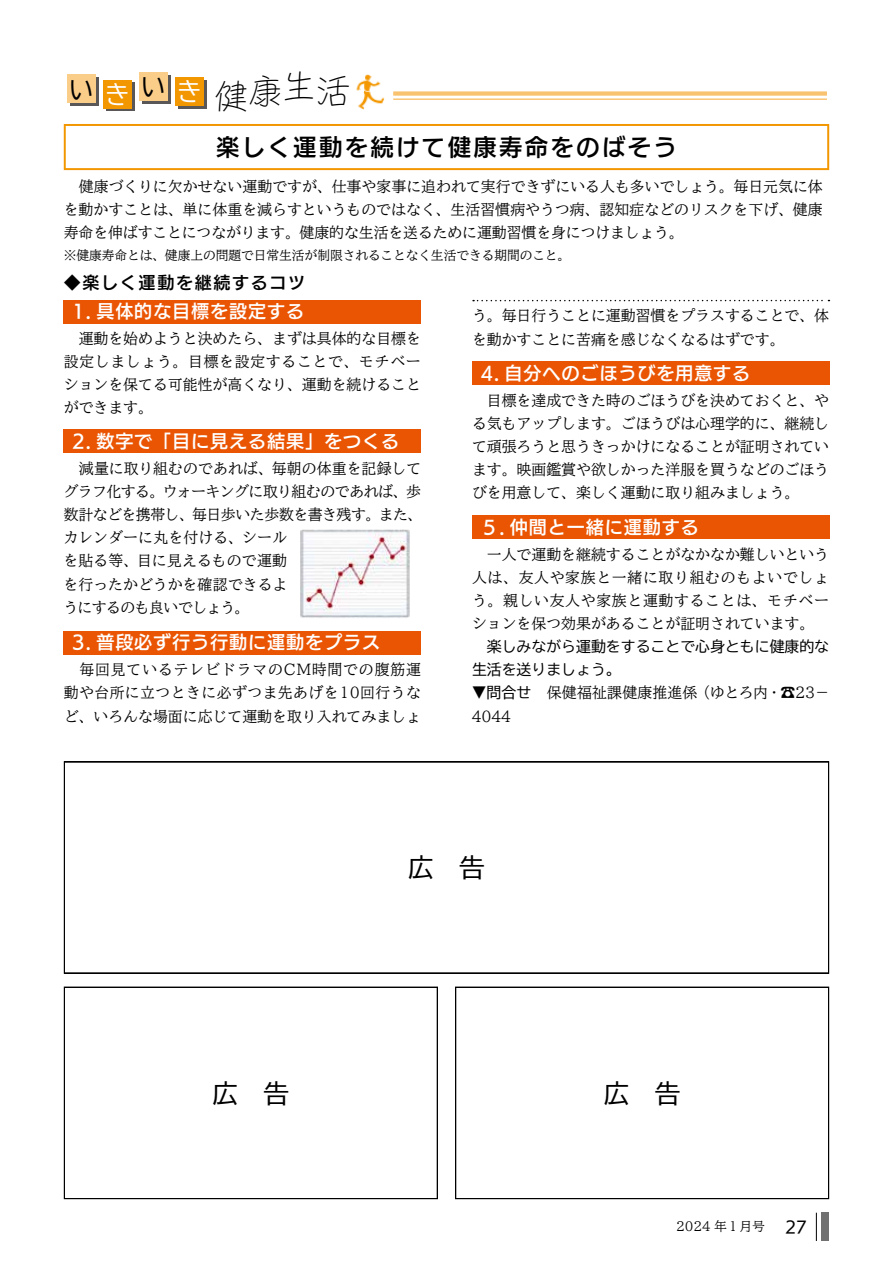
<style>
.page{position:relative;width:893px;height:1263px;background:#fff}
.page>*{position:absolute;margin:0;border:0;box-sizing:border-box;transform-origin:0 0}
.t1{font:34.05px "AB circle";color:#000}
.t2{font:25.5px "TBUD Go Std";color:#000}
.t3{font:23.4px "UD Kakugo Large Pr 6 N DB";letter-spacing:.1em;color:#000}
.t4{font:18px "UD Kakugo Large Pr 6 N DB";letter-spacing:.05em;color:#fff}
.t5{font:16.95px "UD Kakugo Large Pr 6 N DB";letter-spacing:.1em;color:#000}
.t6{font:15.9px "UD Kakugo Large Pr 6 N M";color:#000}
.t7{font:500 14.85px/23.1px "TBUD Min Std";color:#000;text-align:justify}
.t8{font:14.85px/23.1px "TBUD Go Std";color:#000}
.t9{font:500 12.75px "TBUD Min Std";letter-spacing:-.005em;color:#000}
.s1{font-family:"BIZ UD Gothic";font-size:25.2px}
.s2{font-family:"BIZ UD Gothic";font-size:25.2px;color:#fff}
.s3{font-family:"TBUD Go Std";font-weight:400}
</style>
<div class="page">
<svg style="left:816px;top:1213px;width:1px;height:28px"></svg>
<div style="left:821px;top:1213px;width:7px;height:28px;background:#727171"></div>
<div style="left:70px;top:77px;width:28px;height:29px;background:#595757"></div>
<div style="left:67px;top:75px;width:29px;height:28px;background:#facd89"></div>
<div style="left:393px;top:91px;width:434px;height:5px;background:#f9c270"></div>
<hr style="left:393px;top:98px;width:434px;height:2px;background:#f9c270">
<div style="left:106px;top:83px;width:29px;height:28px;background:linear-gradient(to bottom,#595757,#595757)"></div>
<div style="left:103px;top:80px;width:29px;height:28px;background:#f39700"></div>
<div style="left:142px;top:75px;width:28px;height:28px;background:#595757"></div>
<div style="left:139px;top:72px;width:29px;height:29px;background:#facd89"></div>
<div style="left:178px;top:80px;width:29px;height:29px;background:#595757"></div>
<div style="left:175px;top:77px;width:29px;height:29px;background:#f39700"></div>
<img style="left:356px;top:75px;width:28px;height:34px">
<div style="left:64px;top:124px;width:765px;height:46px;background:#fff;border:2px solid #f39700"></div>
<div style="left:64px;top:300px;width:357px;height:23px;background:#ea5504"></div>
<div style="left:64px;top:761px;width:765px;height:213px;border:1px solid #000"></div>
<div style="left:455px;top:986px;width:374px;height:213px;border:1px solid #000"></div>
<div style="left:64px;top:429px;width:357px;height:23px;background:#ea5504"></div>
<div style="left:472px;top:361px;width:357px;height:23px;background:#ea5504"></div>
<div style="left:64px;top:631px;width:357px;height:23px;background:#ea5504"></div>
<img style="left:300px;top:529px;width:110px;height:89px">
<svg style="left:473px;top:300px;width:356px;height:1px"></svg>
<div style="left:472px;top:515px;width:357px;height:23px;background:#ea5504"></div>
<div style="left:64px;top:986px;width:374px;height:213px;border:1px solid #000"></div>
<h1 class="t1" style="left:69px;top:74px;width:283px"><span class="s1">い</span><span class="s2">き</span><sup>い</sup><span class="s2">き</span>健康生活</h1>
<h3 class="t3" style="left:216px;top:134px;width:462px">楽しく運動を続けて健康寿命をのばそう</h3>
<p class="t7" style="left:64px;top:174px;width:761px">　健康づくりに欠かせない運動ですが、仕事や家事に追われて実行できずにいる人も多いでしょう。毎日元気に体を動かすことは、単に体重を減らすというものではなく、生活習慣病やうつ病、認知症などのリスクを下げ、健康寿命を伸ばすことにつながります。健康的な生活を送るために運動習慣を身につけましょう。</p>
<p class="t9" style="left:64px;top:245px;width:508px">※健康寿命とは、健康上の問題で日常生活が制限されることなく生活できる期間のこと。</p>
<p class="t5" style="left:64px;top:273px;width:243px">◆楽しく運動を継続するコツ</p>
<p class="t4" style="left:72px;top:302px;width:233px">1. 具体的な目標を設定する</p>
<p class="t7" style="left:64px;top:327px;width:359px">　運動を始めようと決めたら、まずは具体的な目標を設定しましょう。目標を設定することで、モチベーションを保てる可能性が高くなり、運動を続けることができます。</p>
<p class="t4" style="left:72px;top:431px;width:328px">2. 数字で「目に見える結果」をつくる</p>
<p class="t7" style="left:64px;top:457px;width:360px">　減量に取り組むのであれば、毎朝の体重を記録してグラフ化する。ウォーキングに取り組むのであれば、歩数計などを携帯し、毎日歩いた歩数を書き残す。また、</p>
<p class="t7" style="left:63px;top:526px;width:225px">カレンダーに丸を付ける、シールを貼る等、目に見えるもので運動を行ったかどうかを確認できるようにするのも良いでしょう。</p>
<p class="t4" style="left:72px;top:632px;width:309px">3. 普段必ず行う行動に運動をプラス</p>
<p class="t7" style="left:64px;top:658px;width:359px">　毎回見ているテレビドラマのCM時間での腹筋運動や台所に立つときに必ずつま先あげを10回行うなど、いろんな場面に応じて運動を取り入れてみましょ</p>
<p class="t7" style="left:472px;top:304px;width:359px">う。毎日行うことに運動習慣をプラスすることで、体を動かすことに苦痛を感じなくなるはずです。</p>
<p class="t4" style="left:480px;top:363px;width:271px">4. 自分へのごほうびを用意する</p>
<p class="t7" style="left:472px;top:388px;width:359px">　目標を達成できた時のごほうびを決めておくと、やる気もアップします。ごほうびは心理学的に、継続して頑張ろうと思うきっかけになることが証明されています。映画鑑賞や欲しかった洋服を買うなどのごほうびを用意して、楽しく運動に取り組みましょう。</p>
<p class="t4" style="left:480px;top:517px;width:220px">５. 仲間と一緒に運動する</p>
<p class="t7" style="left:472px;top:543px;width:359px">　一人で運動を継続することがなかなか難しいという人は、友人や家族と一緒に取り組むのもよいでしょう。親しい友人や家族と運動することは、モチベーションを保つ効果があることが証明されています。</p>
<p class="t8" style="left:472px;top:635px;width:359px;text-indent:15px">楽しみながら運動をすることで心身ともに健康的な生活を送りましょう。</p>
<p class="t7" style="left:472px;top:681px;width:359px"><span class="s3">▼問合せ　</span>保健福祉課健康推進係（ゆとろ内・☎23－<br>4044</p>
<h2 class="t2" style="left:213px;top:1072px;width:78px">広　告</h2>
<h2 class="t2" style="left:408px;top:847px;width:78px">広　告</h2>
<h2 class="t2" style="left:604px;top:1072px;width:78px">広　告</h2>
<p class="t9" style="left:676px;top:1216px;width:90px">2024 年１月号</p>
<p class="t6" style="left:785px;top:1218px;width:24px">27</p>
</div>
